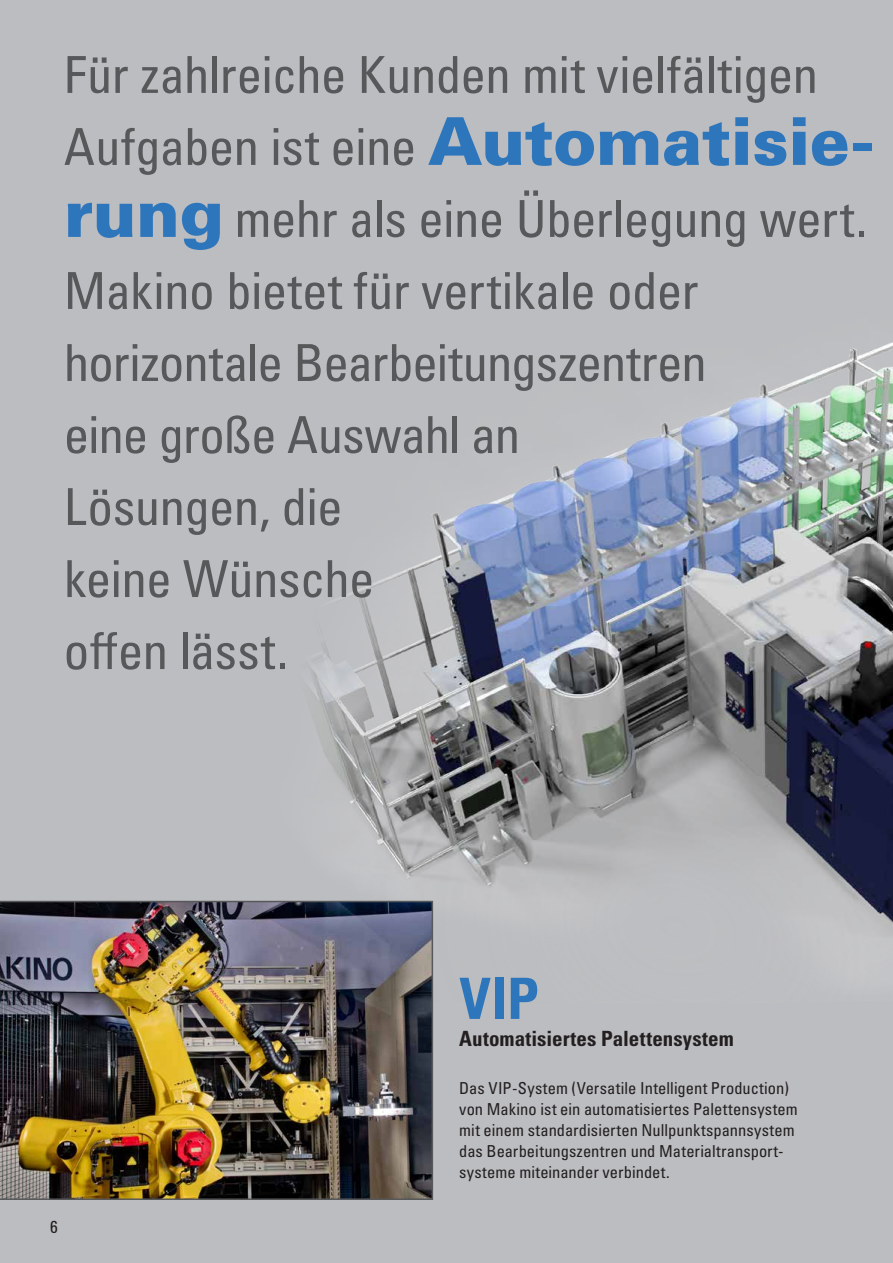
<style>
.page{position:relative;width:893px;height:1263px;background:#bcbdc0}
.page>*{position:absolute;margin:0;border:0;box-sizing:border-box;transform-origin:0 0}
.t1{font:57px "Univers LTCYR 67 Bold Cond";color:#2e76bc}
.t2{font:condensed 51px/72px "Univers LTCYR 57";letter-spacing:-.015em;color:#57585a}
.t3{font:21px "Univers LTCYR 67 Bold Cond";letter-spacing:.005em;color:#231f20}
.t4{font:condensed 17.25px "Univers LTCYR 57";color:#231f20}
.t5{font:condensed 16.5px/21px "Univers LTCYR 57";letter-spacing:.005em;color:#231f20}
.s1{font-family:"Univers";font-weight:900;font-stretch:normal;font-size:66px;color:#2e76bc}
</style>
<div class="page">
<img style="left:95px;top:342px;width:798px;height:660px">
<img style="left:0;top:901px;width:433px;height:299px">
<p class="t2" style="left:64px;top:37px;width:811px">Für zahlreiche Kunden mit vielfältigen<br>Aufgaben ist eine <span class="s1">Automatisie&shy;rung</span> mehr als eine Überlegung wert.<br>Makino bietet für vertikale oder horizontale Bearbeitungszentren<br>eine große Auswahl an<br>Lösungen, die<br>keine Wünsche<br>offen lässt.</p>
<p class="t4" style="left:50px;top:1216px;width:9px">6</p>
<h1 class="t1" style="left:459px;top:964px;width:81px">VIP</h1>
<p class="t3" style="left:459px;top:1025px;width:276px">Automatisiertes Palettensystem</p>
<p class="t5" style="left:459px;top:1077px;width:340px">Das VIP-System (Versatile Intelligent Production) von Makino ist ein automatisiertes Palettensystem mit einem standardisierten Nullpunktspannsystem das Bearbeitungszentren und Materialtransport&shy;systeme miteinander verbindet.</p>
</div>
